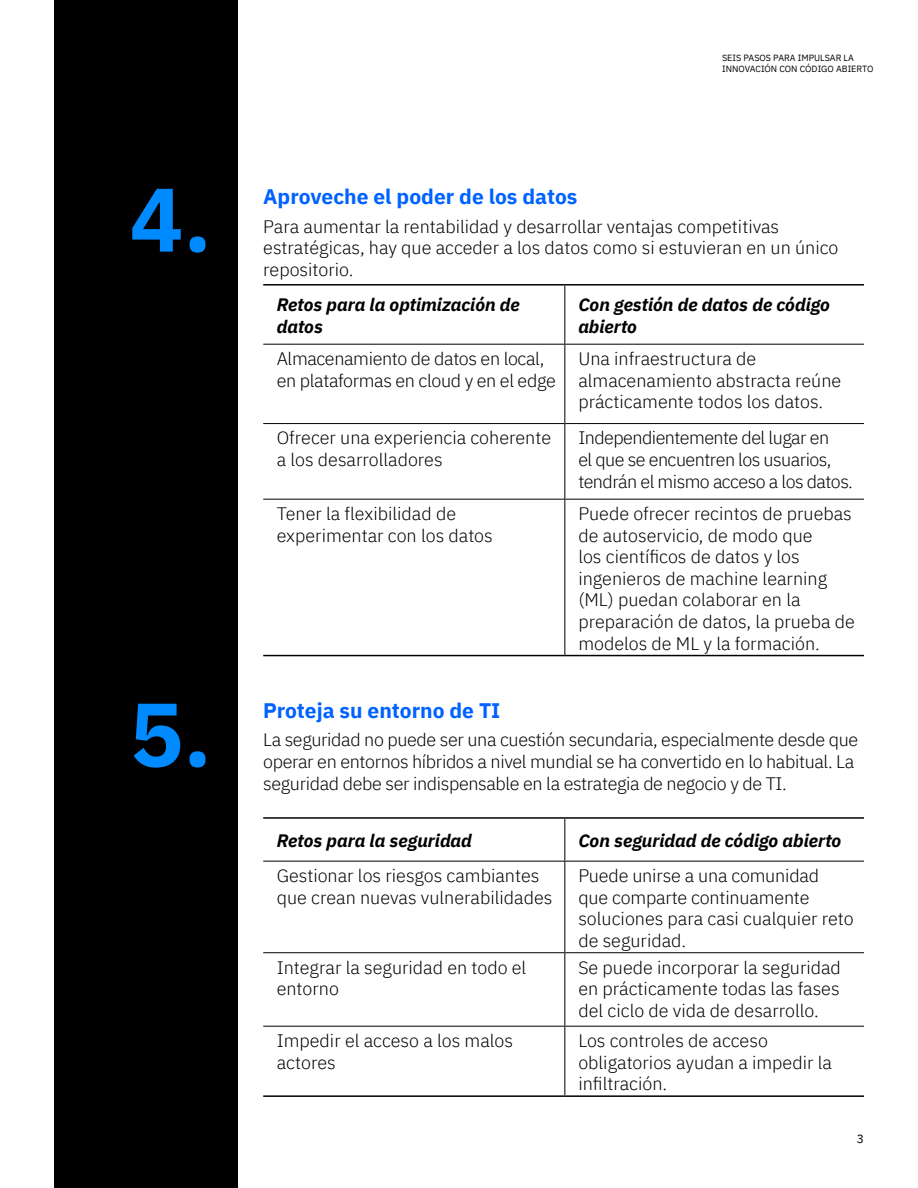
<style>
.page{position:relative;width:918px;height:1188px;background:#fff}
.page>*{position:absolute;margin:0;border:0;box-sizing:border-box;transform-origin:0 0}
.t1{font:700 90px "IBM Plex Sans";color:#008aff}
.t2{font:700 21px "IBM Plex Sans";color:#0062ff}
.t3{font:300 18px/21.6px "IBM Plex Sans";color:#000}
.t4{font:300 18px/21.6px "IBM Plex Sans";letter-spacing:-.02em;color:#000}
.t5{font:italic 700 18px/21.6px "IBM Plex Sans";color:#000}
.t6{font:300 18px/21.6px "IBM Plex Sans";letter-spacing:-.03em;color:#000}
.t7{font:12px "IBM Plex Sans";color:#000}
.t8{font:9px/10.8px "IBM Plex Sans";color:#000}
</style>
<div class="page">
<div style="left:54px;top:0;width:184px;height:1188px;background:#000"></div>
<hr style="left:263px;top:284px;width:302px;height:2px;background:#000">
<hr style="left:565px;top:284px;width:299px;height:2px;background:#000">
<hr style="left:263px;top:655px;width:302px;height:1px;background:#000">
<hr style="left:565px;top:655px;width:299px;height:1px;background:#000">
<hr style="left:263px;top:423px;width:301px;height:1px;background:#000">
<hr style="left:565px;top:423px;width:299px;height:1px;background:#000">
<hr style="left:263px;top:499px;width:301px;height:1px;background:#000">
<hr style="left:565px;top:499px;width:299px;height:1px;background:#000">
<hr style="left:263px;top:344px;width:302px;height:1px;background:#000">
<hr style="left:565px;top:344px;width:299px;height:1px;background:#000">
<hr style="left:564px;top:286px;width:1px;height:58px;background:#000">
<hr style="left:564px;top:345px;width:1px;height:79px;background:#000">
<hr style="left:564px;top:424px;width:1px;height:75px;background:#000">
<hr style="left:564px;top:499px;width:1px;height:156px;background:#000">
<hr style="left:263px;top:817px;width:302px;height:2px;background:#000">
<hr style="left:565px;top:817px;width:299px;height:2px;background:#000">
<hr style="left:263px;top:1095px;width:302px;height:2px;background:#000">
<hr style="left:565px;top:1095px;width:299px;height:2px;background:#000">
<hr style="left:263px;top:952px;width:301px;height:1px;background:#000">
<hr style="left:565px;top:952px;width:299px;height:1px;background:#000">
<hr style="left:263px;top:1026px;width:301px;height:1px;background:#000">
<hr style="left:565px;top:1026px;width:299px;height:1px;background:#000">
<hr style="left:564px;top:819px;width:1px;height:42px;background:#000">
<hr style="left:564px;top:862px;width:1px;height:91px;background:#000">
<hr style="left:564px;top:953px;width:1px;height:73px;background:#000">
<hr style="left:564px;top:1026px;width:1px;height:69px;background:#000">
<hr style="left:263px;top:861px;width:302px;height:1px;background:#000">
<hr style="left:565px;top:861px;width:299px;height:1px;background:#000">
<h1 class="t1" style="left:130px;top:148px;width:83px">4.</h1>
<h1 class="t1" style="left:130px;top:663px;width:83px">5.</h1>
<p class="t8" style="left:722px;top:52px;width:153px">SEIS PASOS PARA IMPULSAR LA<br>INNOVACIÓN CON CÓDIGO ABIERTO</p>
<p class="t2" style="left:263px;top:180px;width:316px">Aproveche el poder de los datos</p>
<p class="t3" style="left:263px;top:214px;width:577px">Para aumentar la rentabilidad y desarrollar ventajas competitivas estratégicas, hay que acceder a los datos como si estuvieran en un único repositorio.</p>
<p class="t5" style="left:277px;top:292px;width:245px">Retos para la optimización de datos</p>
<p class="t5" style="left:578px;top:292px;width:253px">Con gestión de datos de código abierto</p>
<p class="t4" style="left:277px;top:346px;width:281px">Almacenamiento de datos en local, en plataformas en cloud y en el edge</p>
<p class="t3" style="left:578px;top:346px;width:264px">Una infraestructura de almacenamiento abstracta reúne prácticamente todos los datos.</p>
<p class="t3" style="left:277px;top:426px;width:276px">Ofrecer una experiencia coherente a los desarrolladores</p>
<p class="t6" style="left:578px;top:426px;width:276px">Independientemente del lugar en<br>el que se encuentren los usuarios, tendrán el mismo acceso a los datos.</p>
<p class="t3" style="left:277px;top:501px;width:218px">Tener la flexibilidad de experimentar con los datos</p>
<p class="t3" style="left:578px;top:501px;width:278px">Puede ofrecer recintos de pruebas de autoservicio, de modo que<br>los científicos de datos y los ingenieros de machine learning (ML) puedan colaborar en la preparación de datos, la prueba de modelos de ML y la formación.</p>
<p class="t2" style="left:263px;top:694px;width:239px">Proteja su entorno de TI</p>
<p class="t4" style="left:263px;top:728px;width:597px">La seguridad no puede ser una cuestión secundaria, especialmente desde que operar en entornos híbridos a nivel mundial se ha convertido en lo habitual. La seguridad debe ser indispensable en la estrategia de negocio y de TI.</p>
<p class="t5" style="left:277px;top:828px;width:197px">Retos para la seguridad</p>
<p class="t5" style="left:578px;top:828px;width:265px">Con seguridad de código abierto</p>
<p class="t3" style="left:277px;top:863px;width:277px">Gestionar los riesgos cambiantes que crean nuevas vulnerabilidades</p>
<p class="t3" style="left:578px;top:863px;width:277px">Puede unirse a una comunidad<br>que comparte continuamente soluciones para casi cualquier reto de seguridad.</p>
<p class="t3" style="left:277px;top:955px;width:251px">Integrar la seguridad en todo el entorno</p>
<p class="t3" style="left:578px;top:955px;width:264px;text-align:justify">Se puede incorporar la seguridad en prácticamente todas las fases del ciclo de vida de desarrollo.</p>
<p class="t3" style="left:277px;top:1028px;width:238px">Impedir el acceso a los malos actores</p>
<p class="t3" style="left:578px;top:1028px;width:255px">Los controles de acceso obligatorios ayudan a impedir la infiltración.</p>
<p class="t7" style="left:857px;top:1130px;width:9px">3</p>
</div>
